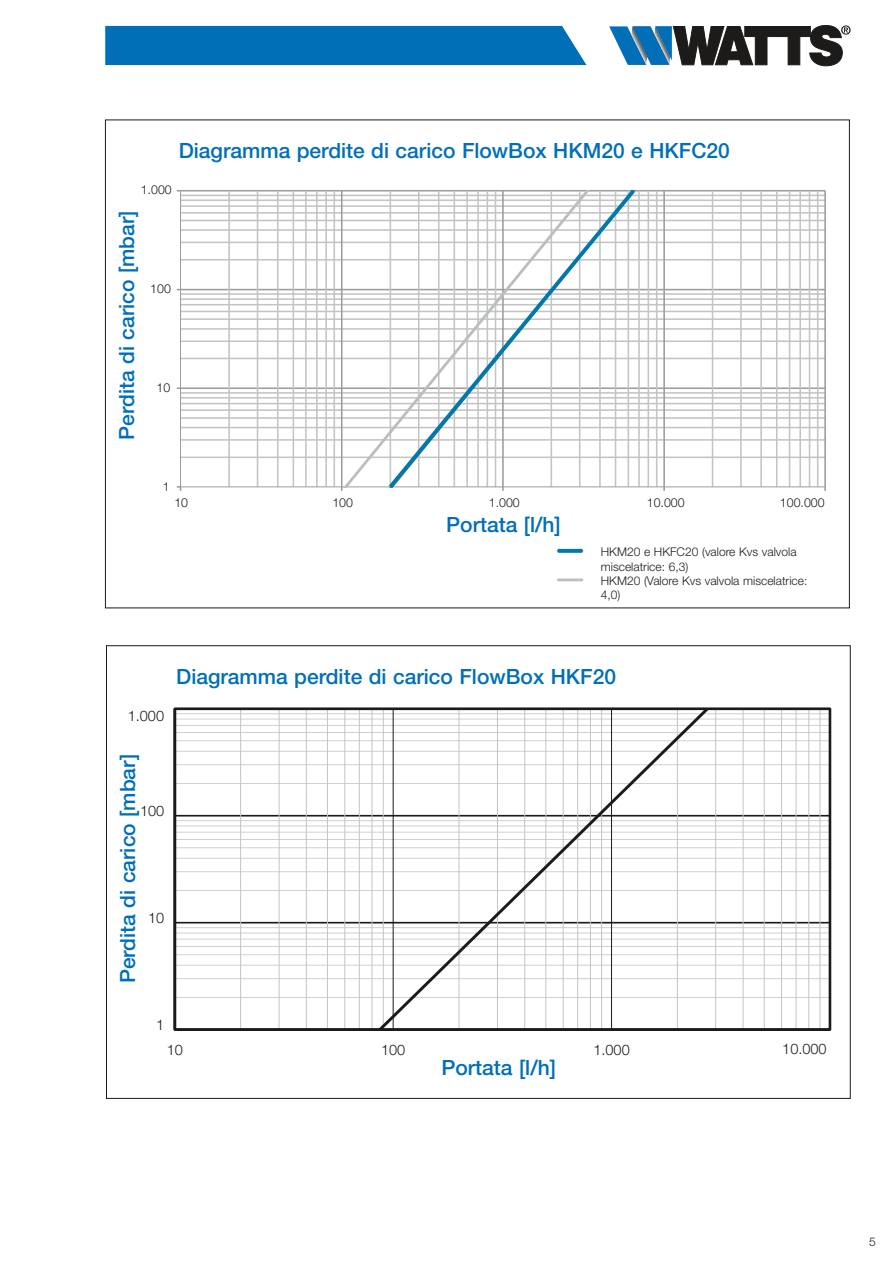
<style>
.page{position:relative;width:893px;height:1263px;background:#fff}
.page>*{position:absolute;margin:0;border:0;box-sizing:border-box;transform-origin:0 0}
.t1{font:500 21px "Helvetica Neue LT Std";color:#006fb8}
.t2{font:300 14.55px "Helvetica Neue LT Std";letter-spacing:.005em;color:#1c1b1a}
.t3{font:300 12.3px "Helvetica Neue LT Std";color:#1c1b1a}
.t4{font:300 12px/14.4px "Helvetica Neue LT Std";color:#1c1b1a}
</style>
<div class="page">
<hr style="left:173px;top:709px;width:3px;height:320px;background:#1c1b1a">
<hr style="left:175px;top:1028px;width:655px;height:3px;background:#1c1b1a">
<svg style="left:176px;top:709px;width:655px;height:321px"></svg>
<hr style="left:181px;top:190px;width:644px;height:1px;background:#9b9d9d">
<svg style="left:177px;top:486px;width:4px;height:5px"></svg>
<svg style="left:180px;top:191px;width:646px;height:297px"></svg>
<svg style="left:385px;top:189px;width:254px;height:302px"></svg>
<hr style="left:558px;top:578px;width:24px;height:3px;background:#bcbdbe">
<svg style="left:558px;top:549px;width:24px;height:4px"></svg>
<div style="left:105px;top:26px;width:481px;height:39px;background:#006fb8"></div>
<svg style="left:609px;top:25px;width:242px;height:41px"></svg>
<p class="t1" style="left:179px;top:138px;width:553px">Diagramma perdite di carico FlowBox HKM20 e HKFC20</p>
<p class="t3" style="left:141px;top:182px;width:33px">1.000</p>
<p class="t1" style="left:114px;top:440px;width:230px;rotate:-90deg">Perdita di carico [mbar]</p>
<p class="t3" style="left:150px;top:281px;width:22px">100</p>
<p class="t3" style="left:157px;top:380px;width:15px">10</p>
<p class="t3" style="left:163px;top:479px;width:8px">1</p>
<p class="t3" style="left:174px;top:495px;width:15px">10</p>
<p class="t3" style="left:332px;top:495px;width:22px">100</p>
<p class="t3" style="left:489px;top:495px;width:32px">1.000</p>
<p class="t3" style="left:647px;top:495px;width:39px">10.000</p>
<p class="t3" style="left:780px;top:495px;width:46px">100.000</p>
<p class="t1" style="left:446px;top:512px;width:116px">Portata [l/h]</p>
<p class="t4" style="left:601px;top:544px;width:208px">HKM20 e HKFC20 (valore Kvs valvola miscelatrice: 6,3)<br>HKM20 (Valore Kvs valvola miscelatrice:<br>4,0)</p>
<p class="t2" style="left:128px;top:706px;width:38px">1.000</p>
<p class="t1" style="left:115px;top:983px;width:230px;rotate:-90deg">Perdita di carico [mbar]</p>
<p class="t2" style="left:140px;top:802px;width:26px">100</p>
<p class="t2" style="left:148px;top:909px;width:18px">10</p>
<p class="t1" style="left:176px;top:664px;width:441px">Diagramma perdite di carico FlowBox HKF20</p>
<p class="t2" style="left:156px;top:1016px;width:10px">1</p>
<p class="t2" style="left:167px;top:1041px;width:18px">10</p>
<p class="t2" style="left:381px;top:1041px;width:26px">100</p>
<p class="t2" style="left:593px;top:1041px;width:38px">1.000</p>
<p class="t2" style="left:782px;top:1040px;width:46px">10.000</p>
<p class="t1" style="left:441px;top:1055px;width:116px">Portata [l/h]</p>
<p class="t4" style="left:869px;top:1234px;width:8px">5</p>
</div>
